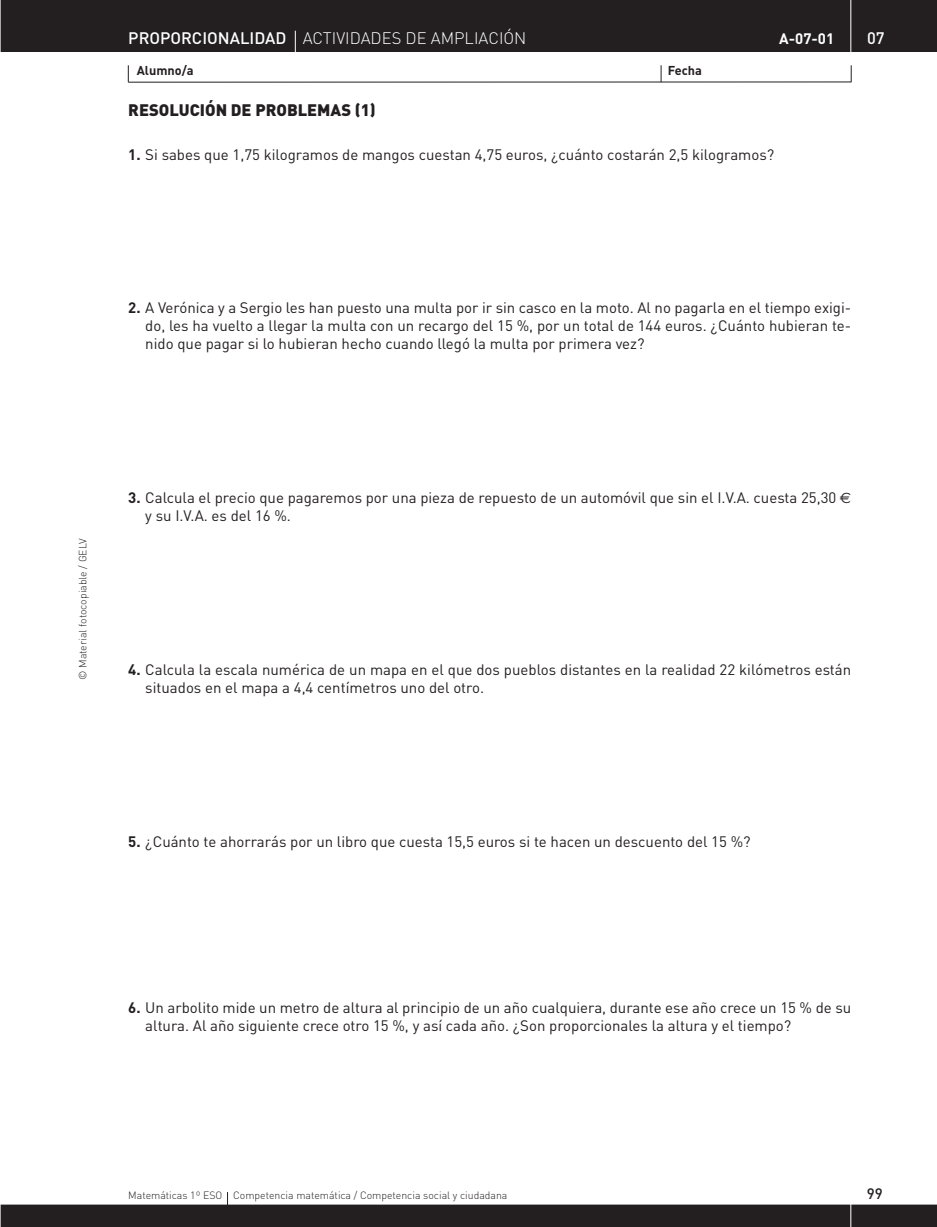
<style>
.page{position:relative;width:937px;height:1227px;background:#fff}
.page>*{position:absolute;margin:0;border:0;box-sizing:border-box;transform-origin:0 0}
.t1{font:300 16.5px "DIN";color:#fff}
.t2{font:900 16.5px "DIN";color:#231f20}
.t3{font:500 16.5px "DIN";color:#fff}
.t4{font:15px/18px "DIN";color:#231f20}
.t5{font:700 15px "DIN";color:#fff}
.t6{font:500 15px "DIN";color:#231f20}
.t7{font:700 12.75px "DIN";color:#231f20}
.t8{font:300 10.5px "DIN";color:#231f20}
.s1{font-weight:500}
.s2{font-weight:700}
.s3{font-family:"Euro Sans"}
</style>
<div class="page">
<div style="left:1px;top:0;width:936px;height:52px;background:#231f20"></div>
<hr style="left:850px;top:0;width:1px;height:53px;background:#fff">
<svg style="left:661px;top:65px;width:1px;height:17px"></svg>
<svg style="left:851px;top:65px;width:1px;height:17px"></svg>
<hr style="left:128px;top:82px;width:723px;height:1px;background:#231f20">
<svg style="left:295px;top:31px;width:1px;height:21px"></svg>
<svg style="left:128px;top:65px;width:1px;height:17px"></svg>
<svg style="left:1px;top:1192px;width:936px;height:34px"></svg>
<hr style="left:850px;top:1187px;width:1px;height:39px;background:#fff">
<p class="t1" style="left:128px;top:32px;width:400px"><span class="s1">PROPORCIONALIDAD</span> ACTIVIDADES DE AMPLIACIÓN</p>
<p class="t5" style="left:779px;top:33px;width:56px">A-07-01</p>
<p class="t7" style="left:137px;top:66px;width:58px">Alumno/a</p>
<p class="t7" style="left:668px;top:66px;width:36px">Fecha</p>
<p class="t2" style="left:128px;top:104px;width:249px">RESOLUCIÓN DE PROBLEMAS (1)</p>
<p class="t4" style="left:128px;top:147px;width:647px"><span class="s2">1.</span> Si sabes que 1,75 kilogramos de mangos cuestan 4,75 euros, ¿cuánto costarán 2,5 kilogramos?</p>
<p class="t3" style="left:867px;top:32px;width:19px">07</p>
<p class="t4" style="left:145px;top:300px;width:707px;text-align:justify;text-indent:-17px"><span class="s2">2.</span> A Verónica y a Sergio les han puesto una multa por ir sin casco en la moto. Al no pagarla en el tiempo exigi&shy;do, les ha vuelto a llegar la multa con un recargo del 15 %, por un total de 144 euros. ¿Cuánto hubieran te&shy;nido que pagar si lo hubieran hecho cuando llegó la multa por primera vez?</p>
<p class="t8" style="left:79px;top:679px;width:143px;rotate:-90deg">© Material fotocopiable / GELV</p>
<p class="t4" style="left:145px;top:490px;width:707px;text-indent:-17px"><span class="s2">3.</span> Calcula el precio que pagaremos por una pieza de repuesto de un automóvil que sin el I.V.A. cuesta 25,30 <span class="s3">€ </span>y su I.V.A. es del 16 %.</p>
<p class="t4" style="left:145px;top:662px;width:707px;text-indent:-17px"><span class="s2">4.</span> Calcula la escala numérica de un mapa en el que dos pueblos distantes en la realidad 22 kilómetros están situados en el mapa a 4,4 centímetros uno del otro.</p>
<p class="t4" style="left:128px;top:833px;width:624px"><span class="s2">5.</span> ¿Cuánto te ahorrarás por un libro que cuesta 15,5 euros si te hacen un descuento del 15 %?</p>
<p class="t4" style="left:145px;top:1000px;width:707px;text-indent:-17px"><span class="s2">6.</span> Un arbolito mide un metro de altura al principio de un año cualquiera, durante ese año crece un 15 % de su altura. Al año siguiente crece otro 15 %, y así cada año. ¿Son proporcionales la altura y el tiempo?</p>
<p class="t8" style="left:128px;top:1191px;width:381px">Matemáticas 1º ESO Competencia matemática / Competencia social y ciudadana</p>
<p class="t6" style="left:867px;top:1187px;width:17px">99</p>
</div>
